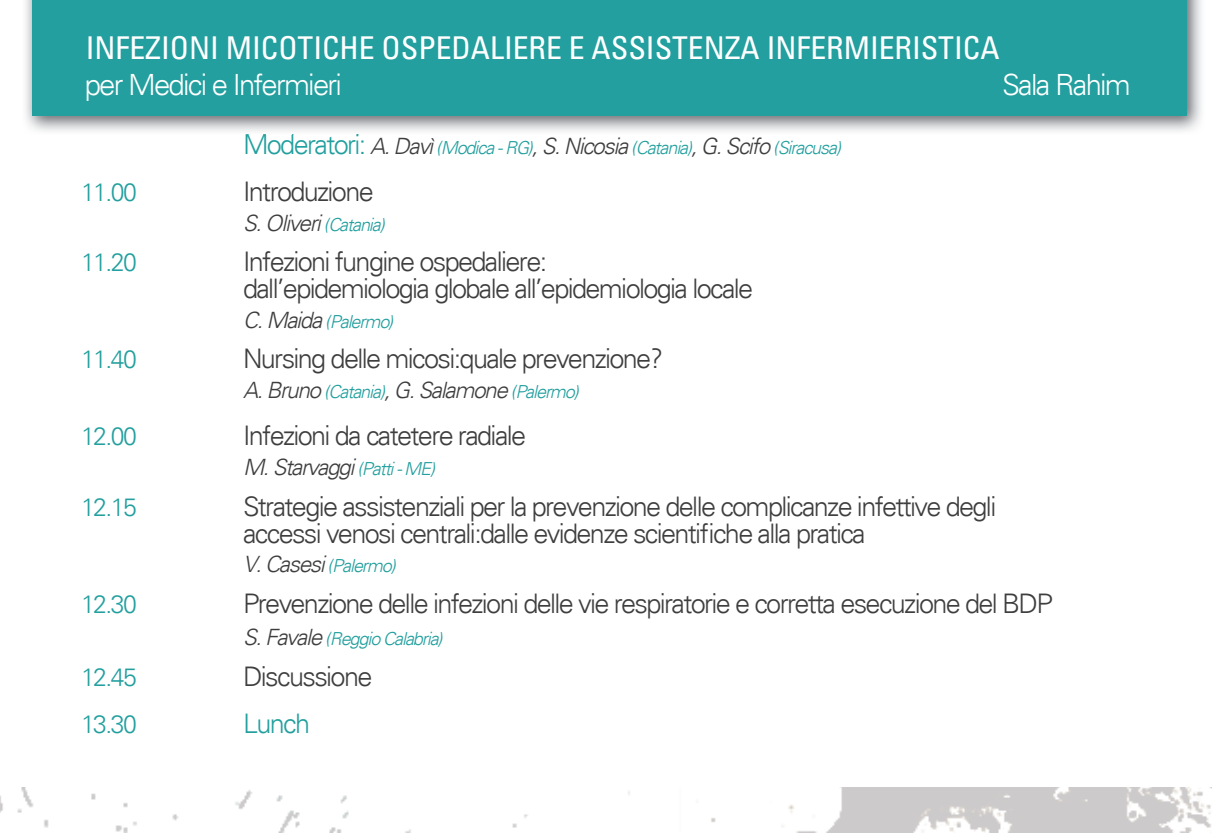
<style>
.page{position:relative;width:1212px;height:833px;background:#fff}
.page>*{position:absolute;margin:0;border:0;box-sizing:border-box;transform-origin:0 0}
.t1{font:condensed 31.5px "Univers";color:#fff}
.t2{font:300 29.25px "Univers";letter-spacing:-.06em;color:#fff}
.t3{font:300 27px/27px "Univers";letter-spacing:-.06em;color:#3e3e3f}
.t4{font:300 27px "Univers";letter-spacing:-.06em;color:#229f9e}
.t5{font:300 24.75px "Univers";letter-spacing:-.06em;color:#229f9e}
.t6{font:italic 300 22.5px "Univers";letter-spacing:-.06em;color:#3e3e3f}
.t7{font:italic 300 18px "Univers";letter-spacing:-.06em;color:#229f9e}
.s1{font-style:normal;font-size:27px}
.s2{font-size:22.5px;color:#3e3e3f}
.s3{font-size:18px;color:#229f9e}
</style>
<div class="page">
<img style="left:0;top:787px;width:1212px;height:45px">
<img style="left:25px;top:0;width:1176px;height:131px">
<img style="left:245px;top:134px;width:114px;height:1px">
<div style="left:32px;top:0;width:1154px;height:116px;background:#229f9e"></div>
<p class="t1" style="left:86px;top:27px;width:915px">INFEZIONI MICOTICHE OSPEDALIERE E ASSISTENZA INFERMIERISTICA</p>
<p class="t2" style="left:85px;top:67px;width:259px">per Medici e Infermieri</p>
<p class="t2" style="left:1002px;top:67px;width:130px">Sala Rahim</p>
<p class="t7" style="left:243px;top:136px;width:599px"><span class="s1">Moderatori:</span> <span class="s2">A. Davì</span> (Modica - RG)<span class="s2">, S. Nicosia</span> (Catania)<span class="s2">, G. Scifo</span> (Siracusa)</p>
<p class="t5" style="left:81px;top:177px;width:57px">11.00</p>
<p class="t3" style="left:243px;top:178px;width:132px">Introduzione</p>
<p class="t6" style="left:243px;top:209px;width:143px">S. Oliveri <span class="s3">(Catania)</span></p>
<p class="t5" style="left:81px;top:247px;width:57px">11.20</p>
<p class="t3" style="left:243px;top:248px;width:512px">Infezioni fungine ospedaliere:<br>dall’epidemiologia globale all’epidemiologia locale</p>
<p class="t7" style="left:243px;top:310px;width:152px"><span class="s2">C. Maida</span> (Palermo)</p>
<p class="t5" style="left:81px;top:344px;width:57px">11.40</p>
<p class="t3" style="left:243px;top:345px;width:422px">Nursing delle micosi:quale prevenzione?</p>
<p class="t6" style="left:243px;top:376px;width:337px">A. Bruno <span class="s3">(Catania)</span>, G. Salamone <span class="s3">(Palermo)</span></p>
<p class="t5" style="left:81px;top:421px;width:57px">12.00</p>
<p class="t3" style="left:243px;top:422px;width:285px">Infezioni da catetere radiale</p>
<p class="t6" style="left:243px;top:453px;width:194px">M. Starvaggi <span class="s3">(Patti - ME)</span></p>
<p class="t5" style="left:81px;top:492px;width:57px">12.15</p>
<p class="t3" style="left:243px;top:492px;width:755px">Strategie assistenziali per la prevenzione delle complicanze infettive degli accessi venosi centrali:dalle evidenze scientifiche alla pratica</p>
<p class="t7" style="left:243px;top:555px;width:154px"><span class="s2">V. Casesi</span> (Palermo)</p>
<p class="t5" style="left:81px;top:589px;width:57px">12.30</p>
<p class="t3" style="left:243px;top:589px;width:811px">Prevenzione delle infezioni delle vie respiratorie e corretta esecuzione del BDP</p>
<p class="t7" style="left:243px;top:628px;width:201px"><span class="s2">S. Favale</span> (Reggio Calabria)</p>
<p class="t5" style="left:81px;top:662px;width:57px">12.45</p>
<p class="t3" style="left:243px;top:662px;width:131px">Discussione</p>
<p class="t5" style="left:81px;top:709px;width:57px">13.30</p>
<p class="t4" style="left:243px;top:707px;width:69px">Lunch</p>
</div>
